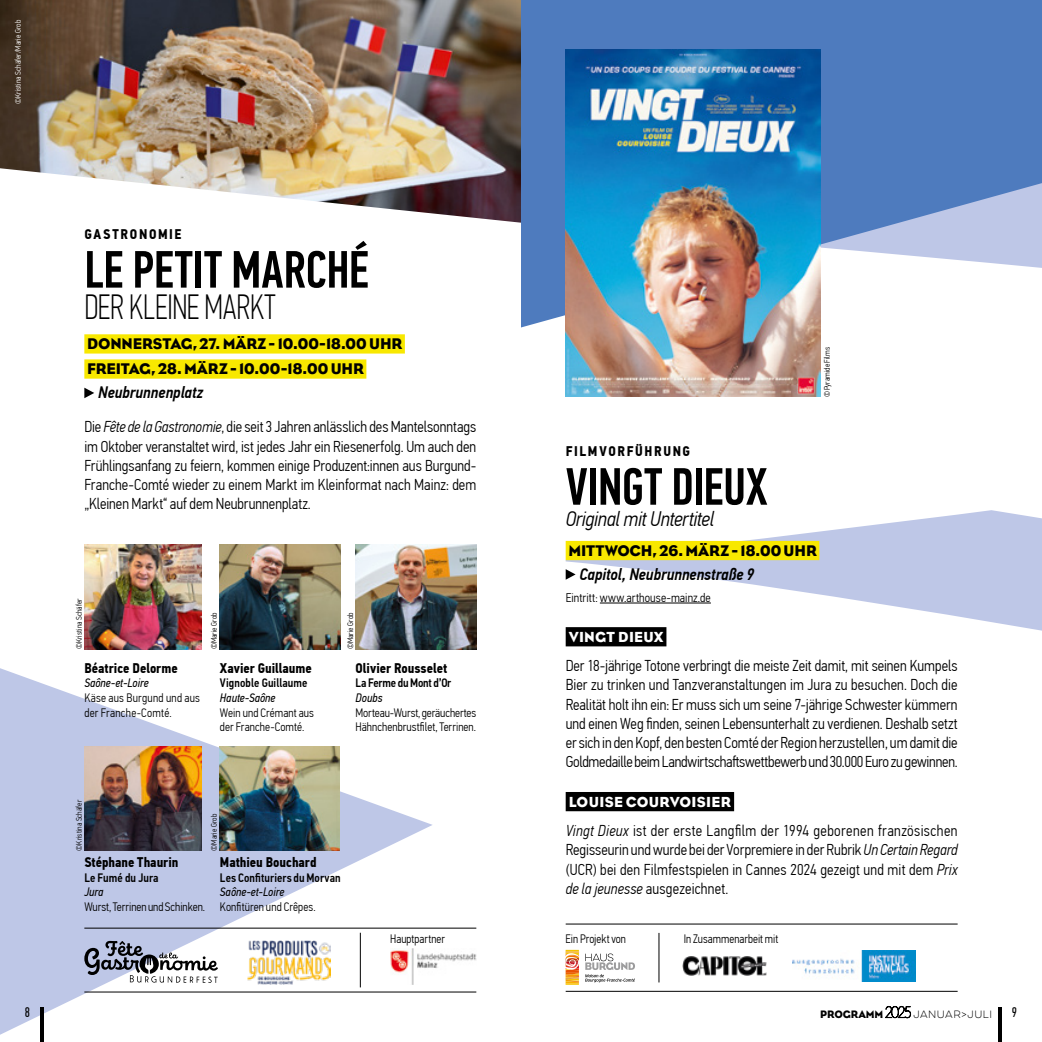
<style>
.page{position:relative;width:1042px;height:1042px;background:#fff}
.page>*{position:absolute;margin:0;border:0;box-sizing:border-box;transform-origin:0 0}
.t1{font:500 52.5px "PF Din Text Comp Pro";letter-spacing:-.005em;color:#000}
.t2{font:100 35px "PF Din Text Comp Pro";color:#000}
.t3{font:italic 300 21px "PF Din Text Cond Pro";letter-spacing:-.015em;color:#000}
.t4{font:italic 500 16.62px "PF Din Text Cond Pro";color:#000}
.t5{font:300 15.75px/19.2px "PF Din Text Cond Pro";color:#000;text-align:justify}
.t6{font:15.75px/25px "Eagle";letter-spacing:-.005em;color:#000}
.t7{font:14.88px "Eagle";letter-spacing:.02em;color:#fff}
.t8{font:700 14px "PF Din Text Cond Pro";letter-spacing:.005em;color:#000}
.t9{font:700 14px "PF Din Text Cond Pro";letter-spacing:.115em;color:#000}
.t10{font:14px "PF Din Text Comp Pro";color:#000}
.t11{font:300 12.6px "PF Din Text Cond Pro";letter-spacing:.005em;color:#000}
.t12{font:300 12.25px/14.7px "PF Din Text Cond Pro";letter-spacing:.005em;color:#000}
.t13{font:500 12.25px "PF Din Text Cond Pro";letter-spacing:.005em;color:#000}
.t14{font:italic 12.25px "PF Din Text Cond Pro";color:#000}
.t15{font:300 12.25px "PF Din Text Cond Pro";letter-spacing:.005em;color:#000;scale:.96 1}
.t16{font:300 12.25px/14.7px "PF Din Text Cond Pro";letter-spacing:.025em;color:#000}
.t17{font:500 12.25px "PF Din Text Cond Pro";letter-spacing:-.02em;color:#000}
.t18{font:100 9.45px "Eveleth Clean";letter-spacing:.055em;color:#000}
.t19{font:300 8.05px "PF Din Text Cond Pro";color:#000}
.t20{font:300 8.05px "PF Din Text Cond Pro";color:#fff}
.s1{font-style:italic}
.s2{font-family:"Eagle";font-weight:400;font-size:11.03px}
.s3{font-family:"Lato";font-size:15.75px}
</style>
<div class="page">
<svg style="left:566px;top:510px;width:476px;height:123px"></svg>
<svg style="left:521px;top:0;width:521px;height:327px;fill:#4e7bbe"></svg>
<img style="left:0;top:0;width:521px;height:223px">
<svg style="left:0;top:668px;width:433px;height:367px"></svg>
<hr style="left:998px;top:1008px;width:4px;height:34px;background:#000">
<hr style="left:40px;top:1008px;width:4px;height:34px;background:#000">
<div style="left:84px;top:334px;width:321px;height:19px;background:#f8e800"></div>
<div style="left:84px;top:359px;width:282px;height:20px;background:#f8e800"></div>
<svg style="left:84px;top:388px;width:10px;height:10px"></svg>
<div style="left:566px;top:541px;width:253px;height:19px;background:#f8e800"></div>
<hr style="left:600px;top:603px;width:111px;height:1px;background:#000">
<div style="left:566px;top:627px;width:100px;height:19px;background:#000"></div>
<div style="left:566px;top:792px;width:168px;height:19px;background:#000"></div>
<svg style="left:566px;top:569px;width:9px;height:11px"></svg>
<img style="left:84px;top:746px;width:118px;height:104px">
<img style="left:219px;top:746px;width:120px;height:104px">
<img style="left:84px;top:545px;width:118px;height:104px">
<img style="left:219px;top:545px;width:122px;height:104px">
<img style="left:356px;top:545px;width:120px;height:104px">
<svg style="left:84px;top:941px;width:134px;height:42px"></svg>
<img style="left:683px;top:956px;width:83px;height:20px">
<hr style="left:566px;top:923px;width:391px;height:1px;background:#000">
<hr style="left:566px;top:991px;width:391px;height:1px;background:#000">
<svg style="left:566px;top:950px;width:69px;height:35px"></svg>
<hr style="left:84px;top:928px;width:392px;height:1px;background:#000">
<hr style="left:84px;top:991px;width:392px;height:1px;background:#000">
<img style="left:247px;top:940px;width:83px;height:44px">
<img style="left:566px;top:50px;width:254px;height:346px">
<img style="left:390px;top:948px;width:86px;height:36px">
<img style="left:792px;top:951px;width:123px;height:31px">
<hr style="left:658px;top:933px;width:1px;height:49px;background:#000">
<hr style="left:360px;top:933px;width:1px;height:54px;background:#000">
<p class="t20" style="left:14px;top:104px;width:86px;rotate:-90deg">©Kristina Schäfer/Marie Grob</p>
<p class="t9" style="left:84px;top:226px;width:99px">GASTRONOMIE</p>
<h1 class="t1" style="left:84px;top:239px;width:286px">LE PETIT MARCHÉ</h1>
<h2 class="t2" style="left:84px;top:287px;width:193px">DER KLEINE MARKT</h2>
<p class="t6" style="left:87px;top:331px;width:317px">DONNERSTAG, 27. MÄRZ - 10.00-18.00 UHR<br>FREITAG, 28. MÄRZ - 10.00-18.00 UHR</p>
<p class="t4" style="left:98px;top:383px;width:106px">Neubrunnenplatz</p>
<p class="t5" style="left:84px;top:417px;width:393px">Die <span class="s1">Fête de la Gastronomie</span>, die seit 3 Jahren anlässlich des Mantelsonntags im Oktober veranstaltet wird, ist jedes Jahr ein Riesenerfolg. Um auch den Frühlingsanfang zu feiern, kommen einige Produzent:innen aus Burgund-Franche-Comté wieder zu einem Markt im Kleinformat nach Mainz: dem „Kleinen Markt“ auf dem Neubrunnenplatz.</p>
<p class="t19" style="left:75px;top:649px;width:52px;rotate:-90deg">©Kristina Schäfer</p>
<p class="t8" style="left:84px;top:659px;width:95px">Béatrice Delorme</p>
<p class="t14" style="left:84px;top:676px;width:66px">Saône-et-Loire</p>
<p class="t16" style="left:84px;top:690px;width:117px">Käse aus Burgund und aus der Franche-Comté.</p>
<p class="t19" style="left:210px;top:649px;width:38px;rotate:-90deg">©Marie Grob</p>
<p class="t19" style="left:346px;top:649px;width:38px;rotate:-90deg">©Marie Grob</p>
<p class="t8" style="left:220px;top:659px;width:93px">Xavier Guillaume</p>
<p class="t13" style="left:220px;top:676px;width:89px">Vignoble Guillaume</p>
<p class="t14" style="left:220px;top:691px;width:57px">Haute-Saône</p>
<p class="t12" style="left:220px;top:705px;width:95px">Wein und Crémant aus der Franche-Comté.</p>
<p class="t8" style="left:356px;top:659px;width:93px">Olivier Rousselet</p>
<p class="t17" style="left:356px;top:676px;width:97px">La Ferme du Mont d’Or</p>
<p class="t14" style="left:356px;top:691px;width:28px">Doubs</p>
<p class="t12" style="left:356px;top:705px;width:122px">Morteau-Wurst, geräuchertes<br>Hähnchenbrustfilet, Terrinen.</p>
<p class="t19" style="left:75px;top:850px;width:52px;rotate:-90deg">©Kristina Schäfer</p>
<p class="t19" style="left:210px;top:850px;width:38px;rotate:-90deg">©Marie Grob</p>
<p class="t8" style="left:84px;top:853px;width:96px">Stéphane Thaurin</p>
<p class="t13" style="left:84px;top:870px;width:76px">Le Fumé du Jura</p>
<p class="t14" style="left:84px;top:885px;width:21px">Jura</p>
<p class="t12" style="left:84px;top:899px;width:122px">Wurst, Terrinen und Schinken.</p>
<p class="t8" style="left:220px;top:853px;width:98px">Mathieu Bouchard</p>
<p class="t13" style="left:220px;top:870px;width:122px">Les Confituriers du Morvan</p>
<p class="t14" style="left:220px;top:885px;width:66px">Saône-et-Loire</p>
<p class="t12" style="left:220px;top:899px;width:97px">Konfitüren und Crêpes.</p>
<p class="t19" style="left:822px;top:396px;width:51px;rotate:-90deg">©Pyramide Films</p>
<p class="t9" style="left:566px;top:443px;width:126px">FILMVORFÜHRUNG</p>
<h1 class="t1" style="left:566px;top:456px;width:203px">VINGT DIEUX</h1>
<h3 class="t3" style="left:566px;top:506px;width:150px">Original mit Untertitel</h3>
<p class="t6" style="left:568px;top:537px;width:250px">MITTWOCH, 26. MÄRZ - 18.00 UHR</p>
<p class="t4" style="left:579px;top:564px;width:177px">Capitol, Neubrunnenstraße 9</p>
<p class="t11" style="left:566px;top:590px;width:147px">Eintritt: www.arthouse-mainz.de</p>
<p class="t7" style="left:569px;top:628px;width:96px">VINGT DIEUX</p>
<p class="t5" style="left:566px;top:656px;width:393px">Der 18-jährige Totone verbringt die meiste Zeit damit, mit seinen Kumpels Bier zu trinken und Tanzveranstaltungen im Jura zu besuchen. Doch die Realität holt ihn ein: Er muss sich um seine 7-jährige Schwester kümmern und einen Weg finden, seinen Lebensunterhalt zu verdienen. Deshalb setzt er sich in den Kopf, den besten Comté der Region herzustellen, um damit die Goldmedaille beim Landwirtschaftswettbewerb und 30.000 Euro zu gewinnen.</p>
<p class="t7" style="left:569px;top:792px;width:164px">LOUISE COURVOISIER</p>
<p class="t5" style="left:566px;top:821px;width:393px"><span class="s1">Vingt Dieux</span> ist der erste Langfilm der 1994 geborenen französischen Regisseurin und wurde bei der Vorpremiere in der Rubrik <span class="s1">Un Certain Regard </span>(UCR) bei den Filmfestspielen in Cannes 2024 gezeigt und mit dem <span class="s1">Prix de la jeunesse</span> ausgezeichnet.</p>
<p class="t15" style="left:390px;top:932px;width:58px">Hauptpartner</p>
<p class="t15" style="left:566px;top:932px;width:64px">Ein Projekt von</p>
<p class="t15" style="left:684px;top:932px;width:100px">In Zusammenarbeit mit</p>
<p class="t10" style="left:25px;top:1004px;width:7px">8</p>
<p class="t18" style="left:820px;top:1007px;width:173px"><span class="s2">PROGRAMM</span><span class="s3">2025</span> JANUAR&gt;JULI</p>
<p class="t10" style="left:1012px;top:1004px;width:7px">9</p>
</div>
